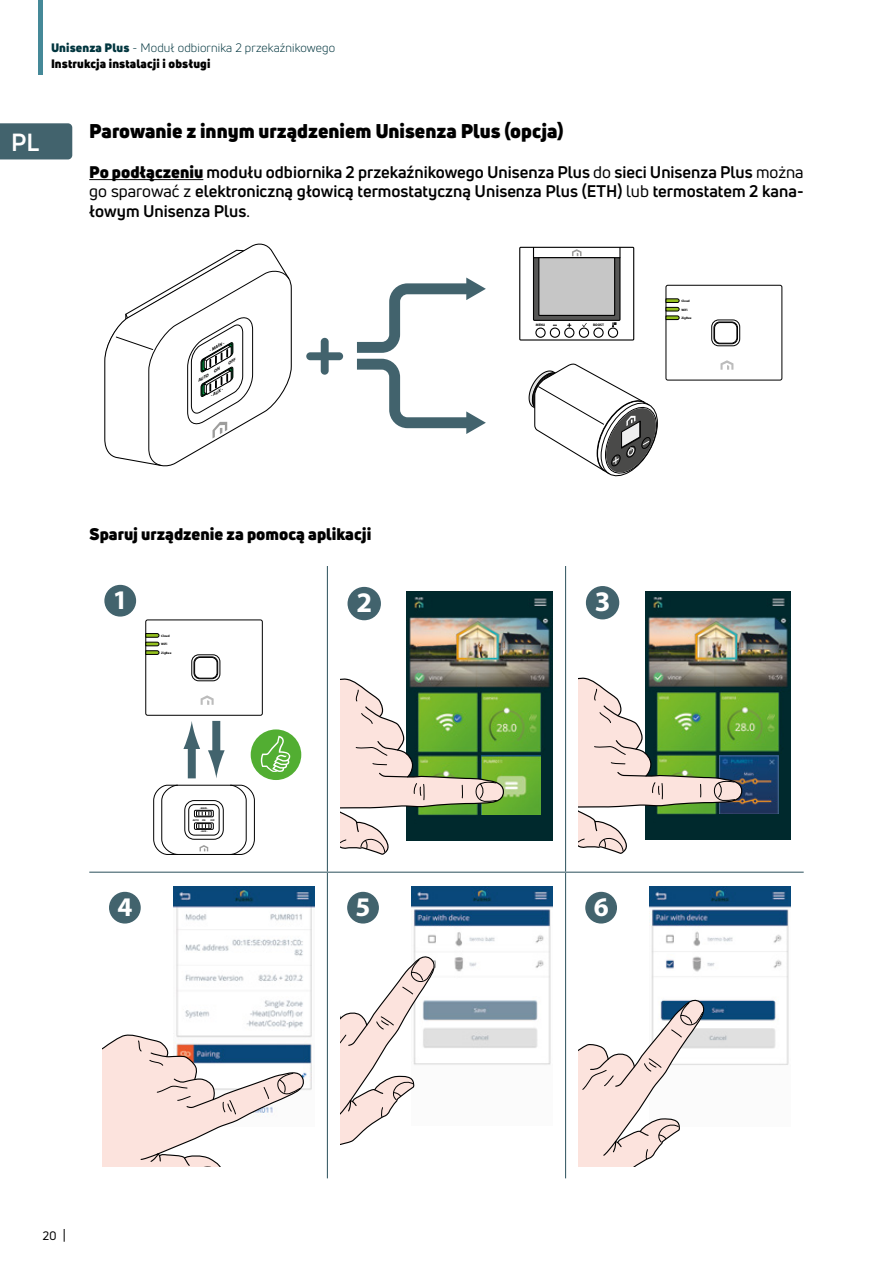
<style>
.page{position:relative;width:893px;height:1263px;background:#fff}
.page>*{position:absolute;margin:0;border:0;box-sizing:border-box;transform-origin:0 0}
.t1{font:700 28.35px "Myriad Pro";color:#fff}
.t2{font:700 27px "Myriad Pro";color:#fff}
.t3{font:700 24.3px "Uni Neue";color:#fff}
.t4{font:900 19.5px "Uni Neue";color:#000}
.t5{font:700 16.5px/19.8px "Uni Neue";color:#000;text-align:justify}
.t6{font:900 16.5px "Uni Neue";color:#000}
.t7{font:12px/16.5px "Uni Neue";letter-spacing:.01em;color:#00353e}
.t8{font:12px "Uni Neue";color:#000}
.t9{font:italic 700 4.05px "Myriad Pro";color:#000;scale:1.15 1}
.t10{font:700 3.45px "Myriad Pro";color:#000}
.t11{font:700 3.3px "Myriad Pro";color:#000}
.t12{font:700 2.4px "Myriad Pro";color:#000}
.s1{font-weight:900}
.s2{font-weight:900;color:#000}
.s3{font-weight:400}
</style>
<div class="page">
<svg style="left:64px;top:1229px;width:1px;height:13px"></svg>
<div style="left:38px;top:0;width:5px;height:74px;background:#458998"></div>
<div style="left:0;top:123px;width:72px;height:36px;background:#42636d"></div>
<hr style="left:89px;top:179px;width:114px;height:1px;background:#000">
<div style="left:519px;top:247px;width:115px;height:94px;border:1px solid #000"></div>
<div style="left:535px;top:327px;width:11px;height:11px;border:1px solid #000;border-radius:50%"></div>
<div style="left:550px;top:327px;width:10px;height:11px;border:1px solid #000;border-radius:50%"></div>
<div style="left:579px;top:327px;width:10px;height:11px;border:1px solid #000;border-radius:50%"></div>
<div style="left:608px;top:327px;width:10px;height:11px;border:1px solid #000;border-radius:50%"></div>
<div style="left:593px;top:327px;width:11px;height:11px;border:1px solid #000;border-radius:50%"></div>
<div style="left:564px;top:327px;width:10px;height:11px;border:1px solid #000;border-radius:50%"></div>
<svg style="left:532px;top:247px;width:89px;height:80px"></svg>
<svg style="left:357px;top:277px;width:129px;height:76px"></svg>
<svg style="left:357px;top:359px;width:129px;height:75px"></svg>
<div style="left:321px;top:338px;width:8px;height:37px;background:#42636d;border-radius:4px"></div>
<div style="left:306px;top:352px;width:37px;height:8px;background:#42636d;border-radius:4px"></div>
<svg style="left:528px;top:363px;width:130px;height:114px"></svg>
<div style="left:666px;top:285px;width:116px;height:95px;border:1px solid #000;border-radius:2px"></div>
<div style="left:714px;top:322px;width:23px;height:21px;border:1px solid #000;border-radius:6px"></div>
<div style="left:714px;top:322px;width:24px;height:22px;border:1px solid #000;border-radius:6px"></div>
<div style="left:712px;top:320px;width:28px;height:26px;border:1px solid #000;border-radius:7px"></div>
<svg style="left:665px;top:298px;width:15px;height:22px"></svg>
<svg style="left:720px;top:360px;width:13px;height:10px"></svg>
<hr style="left:327px;top:566px;width:1px;height:306px;background:#42636d">
<hr style="left:565px;top:566px;width:1px;height:306px;background:#42636d">
<hr style="left:89px;top:872px;width:238px;height:1px;background:#42636d">
<hr style="left:327px;top:872px;width:239px;height:1px;background:#42636d">
<hr style="left:327px;top:873px;width:1px;height:305px;background:#42636d">
<hr style="left:566px;top:872px;width:238px;height:1px;background:#42636d">
<hr style="left:565px;top:873px;width:1px;height:305px;background:#42636d">
<div style="left:145px;top:619px;width:118px;height:97px;border:1px solid #000;border-radius:2px"></div>
<div style="left:194px;top:657px;width:23px;height:21px;border:1px solid #000;border-radius:6px"></div>
<div style="left:194px;top:657px;width:24px;height:22px;border:1px solid #000;border-radius:6px"></div>
<div style="left:192px;top:655px;width:28px;height:26px;border:1px solid #000;border-radius:7px"></div>
<svg style="left:145px;top:633px;width:15px;height:22px"></svg>
<svg style="left:201px;top:695px;width:13px;height:10px"></svg>
<svg style="left:208px;top:721px;width:17px;height:57px"></svg>
<svg style="left:183px;top:721px;width:17px;height:57px"></svg>
<div style="left:251px;top:729px;width:50px;height:51px;background:#52ae32;border-radius:50%"></div>
<svg style="left:261px;top:736px;width:29px;height:36px"></svg>
<div style="left:105px;top:586px;width:30px;height:30px;background:#42636d;border-radius:50%"></div>
<div style="left:104px;top:585px;width:32px;height:32px;border:2px solid #42636d;border-radius:50%"></div>
<svg style="left:200px;top:845px;width:8px;height:6px"></svg>
<div style="left:153px;top:785px;width:102px;height:70px;border:1px solid #000;border-radius:15px"></div>
<svg style="left:161px;top:784px;width:17px;height:71px"></svg>
<svg style="left:230px;top:784px;width:17px;height:71px"></svg>
<div style="left:188px;top:804px;width:32px;height:31px;border:1px solid #000;border-radius:6px"></div>
<div style="left:194px;top:822px;width:20px;height:8px;border:1px solid #000"></div>
<div style="left:196px;top:823px;width:16px;height:6px;border:1px solid #000"></div>
<svg style="left:198px;top:824px;width:11px;height:4px"></svg>
<div style="left:194px;top:810px;width:20px;height:7px;border:1px solid #000"></div>
<div style="left:196px;top:811px;width:16px;height:5px;border:1px solid #000"></div>
<svg style="left:198px;top:812px;width:11px;height:3px"></svg>
<div style="left:184px;top:800px;width:40px;height:40px;border:1px solid #000;border-radius:10px"></div>
<div style="left:348px;top:588px;width:32px;height:31px;background:#42636d;border-radius:50%"></div>
<div style="left:348px;top:587px;width:33px;height:33px;border:2px solid #42636d;border-radius:50%"></div>
<img style="left:407px;top:592px;width:145px;height:249px">
<img style="left:505px;top:756px;width:35px;height:59px">
<svg style="left:341px;top:673px;width:164px;height:182px"></svg>
<div style="left:587px;top:587px;width:31px;height:32px;background:#42636d;border-radius:50%"></div>
<div style="left:586px;top:586px;width:33px;height:33px;border:2px solid #42636d;border-radius:50%"></div>
<img style="left:645px;top:591px;width:145px;height:249px">
<img style="left:743px;top:755px;width:36px;height:59px">
<svg style="left:579px;top:672px;width:164px;height:182px"></svg>
<div style="left:110px;top:892px;width:30px;height:31px;background:#42636d;border-radius:50%"></div>
<div style="left:109px;top:892px;width:32px;height:31px;border:2px solid #42636d;border-radius:50%"></div>
<img style="left:173px;top:887px;width:141px;height:203px">
<svg style="left:102px;top:1033px;width:204px;height:134px"></svg>
<div style="left:348px;top:892px;width:30px;height:31px;background:#42636d;border-radius:50%"></div>
<div style="left:347px;top:892px;width:32px;height:31px;border:2px solid #42636d;border-radius:50%"></div>
<img style="left:411px;top:887px;width:141px;height:178px">
<svg style="left:341px;top:955px;width:95px;height:190px"></svg>
<div style="left:586px;top:892px;width:30px;height:31px;background:#42636d;border-radius:50%"></div>
<div style="left:585px;top:892px;width:32px;height:31px;border:2px solid #42636d;border-radius:50%"></div>
<img style="left:650px;top:887px;width:140px;height:178px">
<svg style="left:579px;top:999px;width:127px;height:167px"></svg>
<svg style="left:104px;top:243px;width:188px;height:224px"></svg>
<p class="t7" style="left:51px;top:39px;width:286px"><span class="s1">Unisenza Plus</span> - Moduł odbiornika 2 przekaźnikowego<br><span class="s2">Instrukcja instalacji i obsługi</span></p>
<h3 class="t3" style="left:11px;top:127px;width:29px">PL</h3>
<p class="t4" style="left:89px;top:117px;width:476px">Parowanie z innym urządzeniem Unisenza Plus (opcja)</p>
<p class="t5" style="left:89px;top:162px;width:716px"><span class="s1">Po podłączeniu</span> modułu odbiornika 2 przekaźnikowego Unisenza Plus <span class="s3">do</span> sieci Unisenza Plus <span class="s3">można go sparować z</span> elektroniczną głowicą termostatyczną Unisenza Plus (ETH) <span class="s3">lub</span> termostatem 2 kana&shy;łowym Unisenza Plus<span class="s3">.</span></p>
<p class="t9" style="left:208px;top:349px;width:16px;rotate:-30deg">- MAIN -</p>
<p class="t9" style="left:196px;top:379px;width:12px;rotate:-30deg">AUTO</p>
<p class="t9" style="left:209px;top:394px;width:14px;rotate:-30deg">- AUX -</p>
<p class="t10" style="left:536px;top:323px;width:11px">MENU</p>
<p class="t10" style="left:593px;top:323px;width:12px">BOOST</p>
<p class="t11" style="left:681px;top:298px;width:10px">Cloud</p>
<p class="t11" style="left:681px;top:307px;width:8px">WiFi</p>
<p class="t11" style="left:681px;top:316px;width:12px">ZigBee</p>
<p class="t6" style="left:89px;top:523px;width:284px">Sparuj urządzenie za pomocą aplikacji</p>
<h2 class="t2" style="left:113px;top:582px;width:16px">1</h2>
<p class="t11" style="left:161px;top:633px;width:10px">Cloud</p>
<p class="t11" style="left:161px;top:642px;width:8px">WiFi</p>
<p class="t11" style="left:161px;top:650px;width:12px">ZigBee</p>
<h1 class="t1" style="left:356px;top:584px;width:17px">2</h1>
<h1 class="t1" style="left:595px;top:583px;width:17px">3</h1>
<p class="t12" style="left:200px;top:806px;width:10px">- MAIN -</p>
<p class="t12" style="left:193px;top:818px;width:8px">AUTO</p>
<p class="t12" style="left:202px;top:818px;width:5px">ON</p>
<p class="t12" style="left:211px;top:818px;width:6px">OFF</p>
<p class="t12" style="left:200px;top:830px;width:9px">- AUX -</p>
<h2 class="t2" style="left:117px;top:889px;width:16px">4</h2>
<h2 class="t2" style="left:356px;top:889px;width:16px">5</h2>
<h2 class="t2" style="left:594px;top:889px;width:16px">6</h2>
<p class="t8" style="left:43px;top:1228px;width:15px">20</p>
</div>
